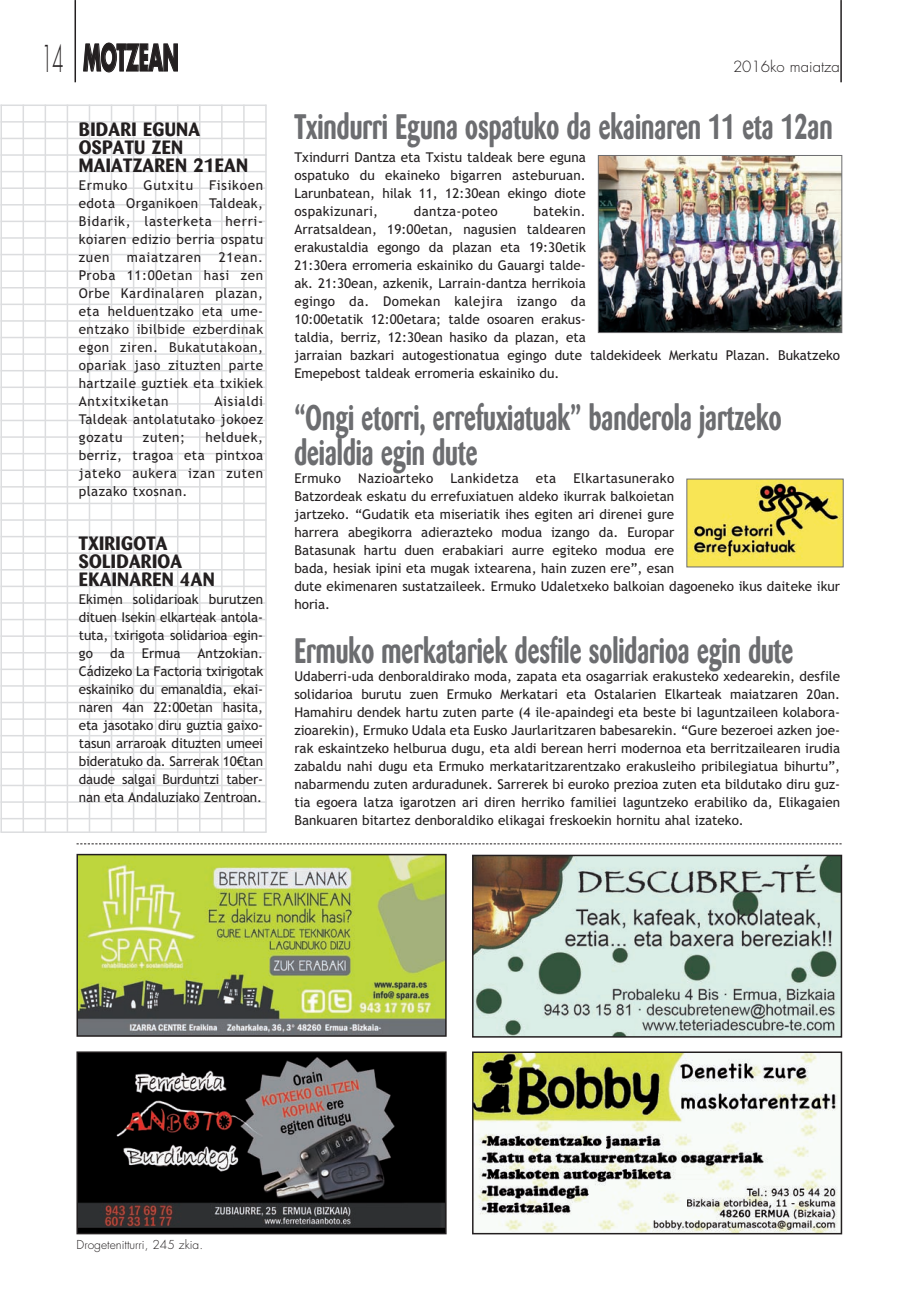
<style>
.page{position:relative;width:919px;height:1289px;background:#fff}
.page>*{position:absolute;margin:0;border:0;box-sizing:border-box;transform-origin:0 0}
.t1{font:700 36px "Futura";letter-spacing:-.005em;color:#231f20;scale:.5 1}
.t2{font:33px/34.5px "Barme F";color:#6c6d70;scale:.7 1}
.t3{font:18px/18px "Barme F";letter-spacing:.02em;color:#231f20}
.t4{font:300 15px "Futura";color:#231f20}
.t5{font:13.5px/18px "Trebuchet MS";color:#231f20;text-align:justify}
.t6{font:13.5px "Trebuchet MS";letter-spacing:.02em;color:#231f20}
.t7{font:13.5px "Trebuchet MS";letter-spacing:.05em;color:#231f20}
.t8{font:300 12px "Futura";color:#231f20}
.s1{font-weight:300}
</style>
<div class="page">
<hr style="left:74px;top:1px;width:2px;height:81px;background:#231f20">
<hr style="left:840px;top:1px;width:1px;height:81px;background:#231f20">
<svg style="left:77px;top:843px;width:764px;height:1px"></svg>
<img style="left:79px;top:1054px;width:364px;height:177px">
<div style="left:76px;top:1051px;width:370px;height:183px;border:2px solid #231f20"></div>
<img style="left:475px;top:857px;width:364px;height:177px">
<div style="left:472px;top:854px;width:370px;height:183px;border:2px solid #231f20"></div>
<img style="left:79px;top:856px;width:364px;height:177px">
<div style="left:76px;top:853px;width:370px;height:183px;border:2px solid #231f20"></div>
<img style="left:475px;top:1054px;width:364px;height:177px">
<div style="left:472px;top:1051px;width:370px;height:183px;border:2px solid #231f20"></div>
<hr style="left:0;top:105px;width:2px;height:727px;background:#dcdddf">
<hr style="left:23px;top:105px;width:1px;height:727px;background:#dcdddf">
<hr style="left:45px;top:105px;width:1px;height:727px;background:#dcdddf">
<hr style="left:67px;top:105px;width:1px;height:727px;background:#dcdddf">
<hr style="left:89px;top:105px;width:1px;height:727px;background:#dcdddf">
<hr style="left:111px;top:105px;width:1px;height:727px;background:#dcdddf">
<hr style="left:133px;top:105px;width:1px;height:727px;background:#dcdddf">
<hr style="left:155px;top:105px;width:1px;height:727px;background:#dcdddf">
<hr style="left:177px;top:105px;width:1px;height:727px;background:#dcdddf">
<hr style="left:199px;top:105px;width:1px;height:727px;background:#dcdddf">
<hr style="left:221px;top:105px;width:1px;height:727px;background:#dcdddf">
<hr style="left:243px;top:105px;width:2px;height:727px;background:#dcdddf">
<hr style="left:265px;top:105px;width:2px;height:727px;background:#dcdddf">
<hr style="left:1px;top:104px;width:265px;height:2px;background:#dcdddf">
<hr style="left:1px;top:121px;width:265px;height:2px;background:#dcdddf">
<hr style="left:1px;top:138px;width:265px;height:1px;background:#dcdddf">
<hr style="left:1px;top:154px;width:265px;height:2px;background:#dcdddf">
<hr style="left:1px;top:171px;width:265px;height:1px;background:#dcdddf">
<hr style="left:1px;top:187px;width:265px;height:2px;background:#dcdddf">
<hr style="left:1px;top:204px;width:265px;height:1px;background:#dcdddf">
<hr style="left:1px;top:221px;width:265px;height:1px;background:#dcdddf">
<hr style="left:1px;top:237px;width:265px;height:2px;background:#dcdddf">
<hr style="left:1px;top:254px;width:265px;height:1px;background:#dcdddf">
<hr style="left:1px;top:270px;width:265px;height:2px;background:#dcdddf">
<hr style="left:1px;top:287px;width:265px;height:1px;background:#dcdddf">
<hr style="left:1px;top:303px;width:265px;height:2px;background:#dcdddf">
<hr style="left:1px;top:320px;width:265px;height:2px;background:#dcdddf">
<hr style="left:1px;top:337px;width:265px;height:1px;background:#dcdddf">
<hr style="left:1px;top:353px;width:265px;height:2px;background:#dcdddf">
<hr style="left:1px;top:370px;width:265px;height:1px;background:#dcdddf">
<hr style="left:1px;top:386px;width:265px;height:2px;background:#dcdddf">
<hr style="left:1px;top:403px;width:265px;height:1px;background:#dcdddf">
<hr style="left:1px;top:420px;width:265px;height:1px;background:#dcdddf">
<hr style="left:1px;top:436px;width:265px;height:2px;background:#dcdddf">
<hr style="left:1px;top:453px;width:265px;height:1px;background:#dcdddf">
<hr style="left:1px;top:469px;width:265px;height:2px;background:#dcdddf">
<hr style="left:1px;top:486px;width:265px;height:1px;background:#dcdddf">
<hr style="left:1px;top:502px;width:265px;height:2px;background:#dcdddf">
<hr style="left:1px;top:519px;width:265px;height:2px;background:#dcdddf">
<hr style="left:1px;top:536px;width:265px;height:1px;background:#dcdddf">
<hr style="left:1px;top:552px;width:265px;height:2px;background:#dcdddf">
<hr style="left:1px;top:569px;width:265px;height:1px;background:#dcdddf">
<hr style="left:1px;top:585px;width:265px;height:2px;background:#dcdddf">
<hr style="left:1px;top:602px;width:265px;height:1px;background:#dcdddf">
<hr style="left:1px;top:619px;width:265px;height:1px;background:#dcdddf">
<hr style="left:1px;top:635px;width:265px;height:2px;background:#dcdddf">
<hr style="left:1px;top:652px;width:265px;height:1px;background:#dcdddf">
<hr style="left:1px;top:668px;width:265px;height:2px;background:#dcdddf">
<hr style="left:1px;top:685px;width:265px;height:1px;background:#dcdddf">
<hr style="left:1px;top:701px;width:265px;height:2px;background:#dcdddf">
<hr style="left:1px;top:718px;width:265px;height:2px;background:#dcdddf">
<hr style="left:1px;top:735px;width:265px;height:1px;background:#dcdddf">
<hr style="left:1px;top:751px;width:265px;height:2px;background:#dcdddf">
<hr style="left:1px;top:768px;width:265px;height:1px;background:#dcdddf">
<hr style="left:1px;top:784px;width:265px;height:2px;background:#dcdddf">
<hr style="left:1px;top:801px;width:265px;height:1px;background:#dcdddf">
<hr style="left:1px;top:817px;width:265px;height:2px;background:#dcdddf">
<hr style="left:1px;top:831px;width:265px;height:2px;background:#dcdddf">
<img style="left:600px;top:157px;width:240px;height:174px">
<div style="left:598px;top:155px;width:244px;height:178px;border:1px solid #6c6d70"></div>
<img style="left:688px;top:480px;width:153px;height:85px">
<h1 class="t1" style="left:41px;top:41px;width:276px"><span class="s1">14</span> MOTZEAN</h1>
<h3 class="t3" style="left:79px;top:121px;width:171px">BIDARI EGUNA<br>OSPATU ZEN<br>MAIATZAREN 21EAN</h3>
<p class="t5" style="left:79px;top:177px;width:186px">Ermuko Gutxitu Fisikoen edota Organikoen Taldeak, Bidarik, lasterketa herri&shy;koiaren edizio berria ospatu zuen</p>
<p class="t5" style="left:79px;top:249px;width:186px;text-indent:140px">21ean.<br>Proba 11:00etan hasi zen Orbe Kardinalaren plazan, eta helduentzako eta ume&shy;entzako ibilbide ezberdinak egon ziren. Bukatutakoan, opariak jaso zituzten parte hartzaile guztiek eta txikiek Antxitxiketan</p>
<p class="t7" style="left:127px;top:252px;width:76px">maiatzaren</p>
<p class="t5" style="left:79px;top:393px;width:186px;text-indent:136px">Aisialdi Taldeak antolatutako jokoez gozatu</p>
<p class="t5" style="left:79px;top:429px;width:186px;text-indent:127px">helduek, berriz, tragoa eta pintxoa jateko aukera izan zuten plazako txosnan.</p>
<h3 class="t3" style="left:79px;top:535px;width:137px">TXIRIGOTA<br>SOLIDARIOA<br>EKAINAREN 4AN</h3>
<p class="t5" style="left:79px;top:591px;width:186px">Ekimen solidarioak burutzen dituen Isekin elkarteak antola&shy;tuta, txirigota solidarioa egin&shy;go</p>
<p class="t5" style="left:143px;top:429px;width:44px">zuten;</p>
<p class="t5" style="left:79px;top:645px;width:186px;text-indent:119px">Antzokian.<br>Cádizeko La Factoria txirigotak eskainiko du emanaldia, ekai&shy;naren 4an 22:00etan hasita, eta jasotako diru guztia gaixo&shy;tasun arraroak dituzten umeei bideratuko da. Sarrerak 10€tan daude salgai Burduntzi taber&shy;nan eta Andaluziako Zentroan.</p>
<p class="t5" style="left:110px;top:645px;width:16px">da</p>
<p class="t5" style="left:142px;top:645px;width:40px">Ermua</p>
<p class="t4" style="left:733px;top:59px;width:108px">2016ko maiatza</p>
<h2 class="t2" style="left:294px;top:112px;width:770px">Txindurri Eguna ospatuko da ekainaren 11 eta 12an</h2>
<p class="t5" style="left:294px;top:149px;width:293px">Txindurri Dantza eta Txistu taldeak bere eguna ospatuko du ekaineko bigarren asteburuan.<br>Larunbatean, hilak 11, 12:30ean ekingo diote ospakizunari,</p>
<p class="t5" style="left:294px;top:203px;width:547px;text-align:left;text-indent:239px">batekin.<br>Arratsaldean, 19:00etan, nagusien taldearen<br>erakustaldia egongo da plazan eta 19:30etik<br>21:30era erromeria eskainiko du Gauargi talde-<br>ak. 21:30ean, azkenik, Larrain-dantza herrikoia<br>egingo da. Domekan kalejira izango da<br>10:00etatik 12:00etara; talde osoaren erakus-<br>taldia, berriz, 12:30ean hasiko da plazan, eta<br>jarraian bazkari autogestionatua egingo dute taldekideek Merkatu Plazan. Bukatzeko Emepebost taldeak erromeria eskainiko du.</p>
<h2 class="t2" style="left:294px;top:402px;width:697px">“Ongi etorri, errefuxiatuak” banderola jartzeko deialdia egin dute</h2>
<p class="t5" style="left:294px;top:470px;width:48px">Ermuko</p>
<p class="t6" style="left:358px;top:472px;width:77px">Nazioarteko</p>
<p class="t6" style="left:450px;top:472px;width:70px">Lankidetza</p>
<p class="t5" style="left:536px;top:470px;width:22px">eta</p>
<p class="t6" style="left:414px;top:205px;width:85px">dantza-poteo</p>
<p class="t5" style="left:294px;top:470px;width:547px;text-align:left;text-indent:279px">Elkartasunerako<br>Batzordeak eskatu du errefuxiatuen aldeko ikurrak balkoietan<br>jartzeko. “Gudatik eta miseriatik ihes egiten ari direnei gure<br>harrera abegikorra adierazteko modua izango da. Europar<br>Batasunak hartu duen erabakiari aurre egiteko modua ere<br>bada, hesiak ipini eta mugak ixtearena, hain zuzen ere”, esan<br>dute ekimenaren sustatzaileek. Ermuko Udaletxeko balkoian dagoeneko ikus daiteke ikur horia.</p>
<h2 class="t2" style="left:294px;top:635px;width:714px">Ermuko merkatariek desfile solidarioa egin dute</h2>
<p class="t5" style="left:294px;top:668px;width:547px">Udaberri-uda denboraldirako moda, zapata eta osagarriak erakusteko xedearekin, desfile solidarioa burutu zuen Ermuko Merkatari eta Ostalarien Elkarteak maiatzaren 20an.<br>Hamahiru dendek hartu zuten parte (4 ile-apaindegi eta beste bi laguntzaileen kolabora&shy;zioarekin), Ermuko Udala eta Eusko Jaurlaritzaren babesarekin. “Gure bezeroei azken joe&shy;rak eskaintzeko helburua dugu, eta aldi berean herri modernoa eta berritzailearen irudia zabaldu nahi dugu eta Ermuko merkataritzarentzako erakusleiho pribilegiatua bihurtu”, nabarmendu zuten arduradunek. Sarrerek bi euroko prezioa zuten eta bildutako diru guz&shy;tia egoera latza igarotzen ari diren herriko familiei laguntzeko erabiliko da, Elikagaien Bankuaren bitartez denboraldiko elikagai freskoekin hornitu ahal izateko.</p>
<p class="t8" style="left:77px;top:1238px;width:128px">Drogetenitturri, 245 zkia.</p>
</div>
